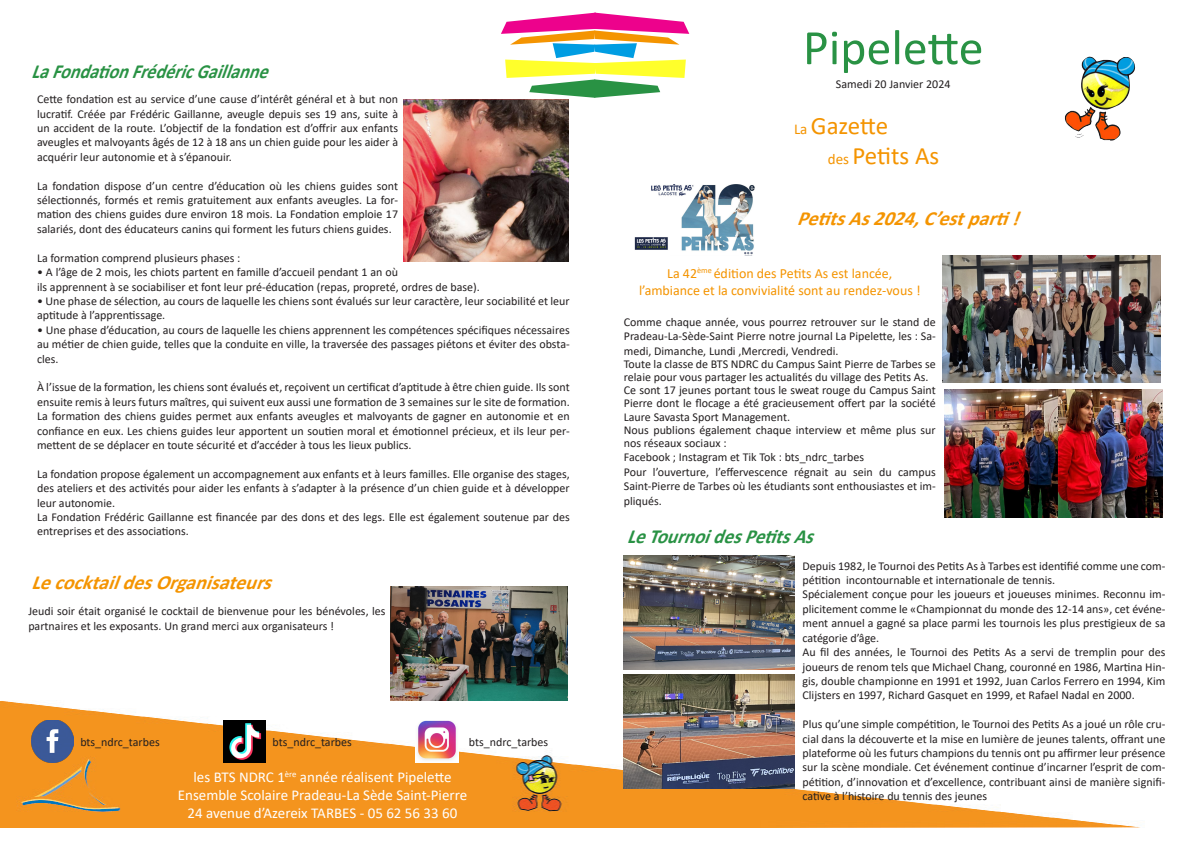
<style>
.page{position:relative;width:1191px;height:842px;background:#fff}
.page>*{position:absolute;margin:0;border:0;box-sizing:border-box;transform-origin:0 0}
.t1{font:50px "Calibri";color:#299244}
.t2{font:25px "Calibri";letter-spacing:-.005em;color:#f49401}
.t3{font:italic 700 20px "Calibri";color:#f49401}
.t4{font:italic 700 20px "Calibri";color:#299244;scale:.9 1}
.t5{font:italic 700 20px "Calibri";color:#299244;scale:.95 1}
.t6{font:15px "Calibri";color:#fff}
.t7{font:14px "Calibri";color:#f49401}
.t8{font:12px/14.4px "Calibri";color:#231f20;text-align:justify}
.s1{font-size:15px}
</style>
<div class="page">
<img style="left:1064px;top:57px;width:72px;height:84px">
<svg style="left:501px;top:13px;width:188px;height:85px"></svg>
<img style="left:0;top:700px;width:1140px;height:128px">
<img style="left:31px;top:720px;width:43px;height:42px">
<img style="left:415px;top:720px;width:43px;height:42px">
<img style="left:942px;top:255px;width:218px;height:128px">
<img style="left:624px;top:556px;width:170px;height:113px">
<img style="left:390px;top:587px;width:177px;height:113px">
<img style="left:223px;top:720px;width:43px;height:42px">
<img style="left:624px;top:675px;width:170px;height:113px">
<img style="left:634px;top:185px;width:121px;height:71px">
<img style="left:944px;top:390px;width:218px;height:127px">
<img style="left:404px;top:100px;width:164px;height:161px">
<p class="t4" style="left:31px;top:58px;width:275px">LaFondationFrédéricGaillanne</p>
<p class="t8" style="left:37px;top:92px;width:362px">Cette fondation est au service d’une cause d’intérêt général et à but non lucratif. Créée par Frédéric Gaillanne, aveugle depuis ses 19 ans, suite à un accident de la route. L’objectif de la fondation est d’offrir aux enfants aveugles et malvoyants âgés de 12 à 18 ans un chien guide pour les aider à acquérir leur autonomie et à s’épanouir.</p>
<p class="t8" style="left:37px;top:178px;width:362px">La fondation dispose d’un centre d’éducation où les chiens guides sont sélectionnés, formés et remis gratuitement aux enfants aveugles. La for&shy;mation des chiens guides dure environ 18 mois. La Fondation emploie 17 salariés, dont des éducateurs canins qui forment les futurs chiens guides.</p>
<p class="t8" style="left:37px;top:250px;width:205px">La formation comprend plusieurs phases :</p>
<p class="t8" style="left:37px;top:265px;width:444px">• A l’âge de 2 mois, les chiots partent en famille d’accueil pendant 1 an où<br>ils apprennent à se sociabiliser et font leur pré-éducation (repas, propreté, ordres de base).</p>
<p class="t8" style="left:37px;top:293px;width:534px">• Une phase de sélection, au cours de laquelle les chiens sont évalués sur leur caractère, leur sociabilité et leur aptitude à l’apprentissage.</p>
<p class="t8" style="left:37px;top:322px;width:534px">• Une phase d’éducation, au cours de laquelle les chiens apprennent les compétences spécifiques nécessaires au métier de chien guide, telles que la conduite en ville, la traversée des passages piétons et éviter des obsta&shy;cles.</p>
<p class="t8" style="left:37px;top:380px;width:534px">À l’issue de la formation, les chiens sont évalués et, reçoivent un certificat d’aptitude à être chien guide. Ils sont ensuite remis à leurs futurs maîtres, qui suivent eux aussi une formation de 3 semaines sur le site de formation.</p>
<p class="t8" style="left:37px;top:409px;width:534px">La formation des chiens guides permet aux enfants aveugles et malvoyants de gagner en autonomie et en confiance en eux. Les chiens guides leur apportent un soutien moral et émotionnel précieux, et ils leur per&shy;mettent de se déplacer en toute sécurité et d’accéder à tous les lieux publics.</p>
<p class="t8" style="left:37px;top:466px;width:534px">La fondation propose également un accompagnement aux enfants et à leurs familles. Elle organise des stages, des ateliers et des activités pour aider les enfants à s’adapter à la présence d’un chien guide et à développer leur autonomie.</p>
<p class="t8" style="left:37px;top:509px;width:534px">La Fondation Frédéric Gaillanne est financée par des dons et des legs. Elle est également soutenue par des entreprises et des associations.</p>
<p class="t3" style="left:31px;top:568px;width:251px">LecocktaildesOrganisateurs</p>
<p class="t8" style="left:28px;top:604px;width:359px">Jeudi soir était organisé le cocktail de bienvenue pour les bénévoles, les partnaires et les exposants. Un grand merci aux organisateurs !</p>
<p class="t8" style="left:80px;top:734px;width:81px">bts_ndrc_tarbes</p>
<p class="t8" style="left:469px;top:734px;width:81px">bts_ndrc_tarbes</p>
<p class="t8" style="left:272px;top:734px;width:81px">bts_ndrc_tarbes</p>
<p class="t6" style="left:193px;top:766px;width:259px">les BTS NDRC 1<sup>ère</sup> année réalisent Pipelette</p>
<p class="t6" style="left:178px;top:784px;width:291px">Ensemble Scolaire Pradeau-La Sède Saint-Pierre</p>
<p class="t6" style="left:188px;top:802px;width:271px">24 avenue d’Azereix TARBES - 05 62 56 33 60</p>
<p class="t1" style="left:803px;top:13px;width:182px">Pipelette</p>
<p class="t8" style="left:836px;top:77px;width:116px">Samedi 20 Janvier 2024</p>
<p class="t2" style="left:794px;top:108px;width:96px"><span class="s1">La</span> Gazette</p>
<p class="t2" style="left:828px;top:138px;width:113px"><span class="s1">des</span> Petits As</p>
<p class="t3" style="left:797px;top:204px;width:233px">PetitsAs2024,C’estparti!</p>
<p class="t7" style="left:667px;top:263px;width:227px">La 42<sup>ème</sup> édition des Petits As est lancée,</p>
<p class="t7" style="left:639px;top:280px;width:283px">l’ambiance et la convivialité sont au rendez-vous !</p>
<p class="t8" style="left:624px;top:314px;width:313px">Comme chaque année, vous pourrez retrouver sur le stand de Pradeau-La-Sède-Saint Pierre notre journal La Pipelette, les : Sa&shy;medi, Dimanche, Lundi ,Mercredi, Vendredi.</p>
<p class="t8" style="left:624px;top:357px;width:313px;line-height:13.2px">Toute la classe de BTS NDRC du Campus Saint Pierre de Tarbes se relaie pour vous partager les actualités du village des Petits As.</p>
<p class="t8" style="left:624px;top:383px;width:313px;line-height:13.2px">Ce sont 17 jeunes portant tous le sweat rouge du Campus Saint Pierre dont le flocage a été gracieusement offert par la société Laure Savasta Sport Management.</p>
<p class="t8" style="left:624px;top:423px;width:313px;line-height:13.2px">Nous publions également chaque interview et même plus sur nos réseaux sociaux :</p>
<p class="t8" style="left:624px;top:450px;width:242px">Facebook ; Instagram et Tik Tok : bts_ndrc_tarbes</p>
<p class="t8" style="left:624px;top:464px;width:313px">Pour l’ouverture, l’effervescence régnait au sein du campus Saint-Pierre de Tarbes où les étudiants sont enthousiastes et im&shy;pliqués.</p>
<p class="t5" style="left:626px;top:522px;width:208px">LeTournoidesPetitsAs</p>
<p class="t8" style="left:802px;top:558px;width:364px">Depuis 1982, le Tournoi des Petits As à Tarbes est identifié comme une com&shy;pétition incontournable et internationale de tennis.</p>
<p class="t8" style="left:802px;top:587px;width:364px">Spécialement conçue pour les joueurs et joueuses minimes. Reconnu im&shy;plicitement comme le «Championnat du monde des 12-14 ans», cet événe&shy;ment annuel a gagné sa place parmi les tournois les plus prestigieux de sa catégorie d’âge.</p>
<p class="t8" style="left:802px;top:645px;width:364px">Au fil des années, le Tournoi des Petits As a servi de tremplin pour des joueurs de renom tels que Michael Chang, couronné en 1986, Martina Hin&shy;gis, double championne en 1991 et 1992, Juan Carlos Ferrero en 1994, Kim Clijsters en 1997, Richard Gasquet en 1999, et Rafael Nadal en 2000.</p>
<p class="t8" style="left:802px;top:717px;width:364px">Plus qu’une simple compétition, le Tournoi des Petits As a joué un rôle cru&shy;cial dans la découverte et la mise en lumière de jeunes talents, offrant une plateforme où les futurs champions du tennis ont pu affirmer leur présence sur la scène mondiale. Cet événement continue d’incarner l’esprit de com&shy;pétition, d’innovation et d’excellence, contribuant ainsi de manière signifi&shy;cative à l’histoire du tennis des jeunes</p>
</div>
